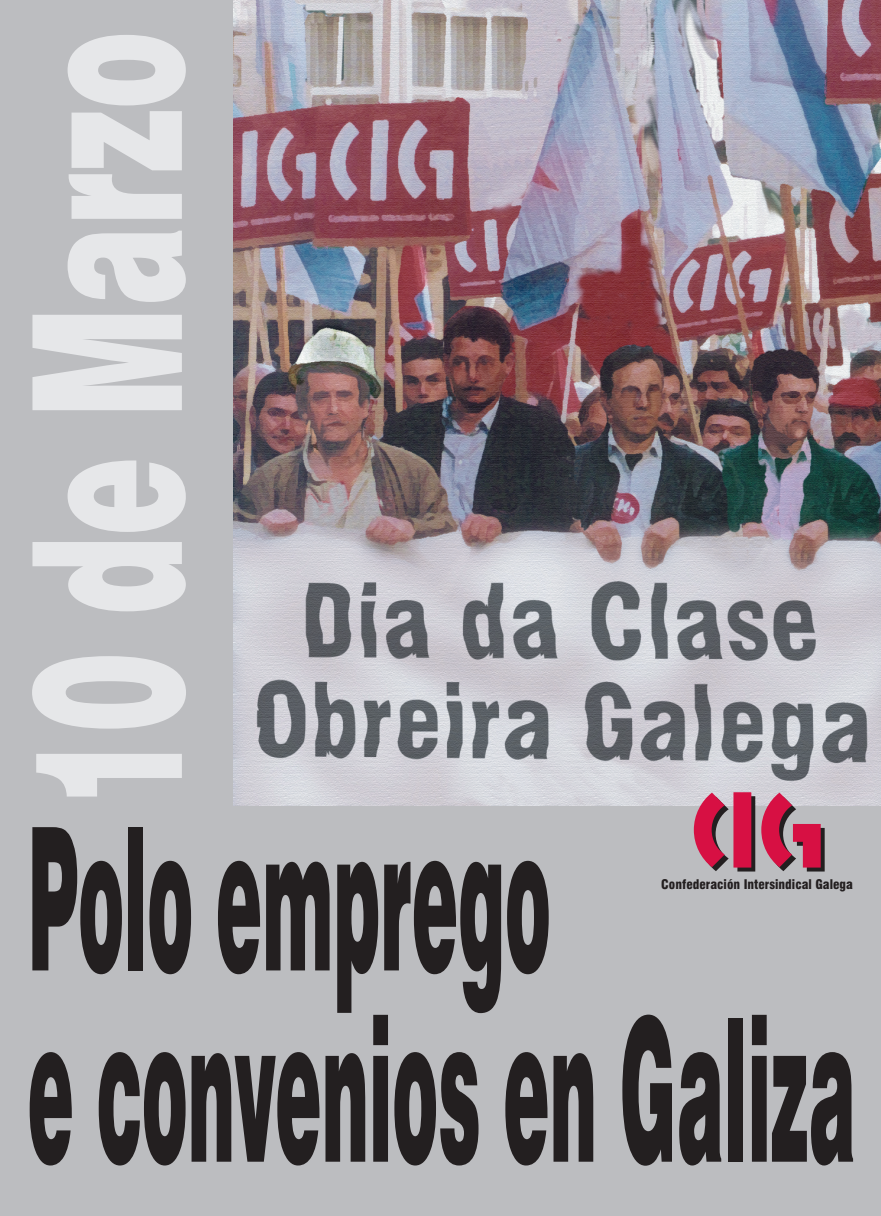
<style>
.page{position:relative;width:881px;height:1216px;background:#fff}
.page>*{position:absolute;margin:0;border:0;box-sizing:border-box;transform-origin:0 0}
.t1{font:900 207.6px "Swiss 721 BT";color:#e6e7e9;scale:.57 1}
.t2{font:900 199.2px/191.2px "Swiss 721 BT";color:#231f20;scale:.35 1}
.t3{font:900 condensed 12.9px "Swiss 721 BT";color:#231f20}
</style>
<div class="page">
<div style="left:0;top:0;width:880px;height:1215px;background:#bcbdc0"></div>
<img style="left:233px;top:0;width:647px;height:806px">
<svg style="left:693px;top:792px;width:131px;height:79px"></svg>
<h1 class="t1" style="left:24px;top:808px;width:1364px;rotate:-90deg">10 de Marzo</h1>
<h2 class="t2" style="left:28px;top:823px;width:2366px">Polo emprego<br>e convenios en Galiza</h2>
<p class="t3" style="left:661px;top:879px;width:193px">Confederación Intersindical Galega</p>
</div>
